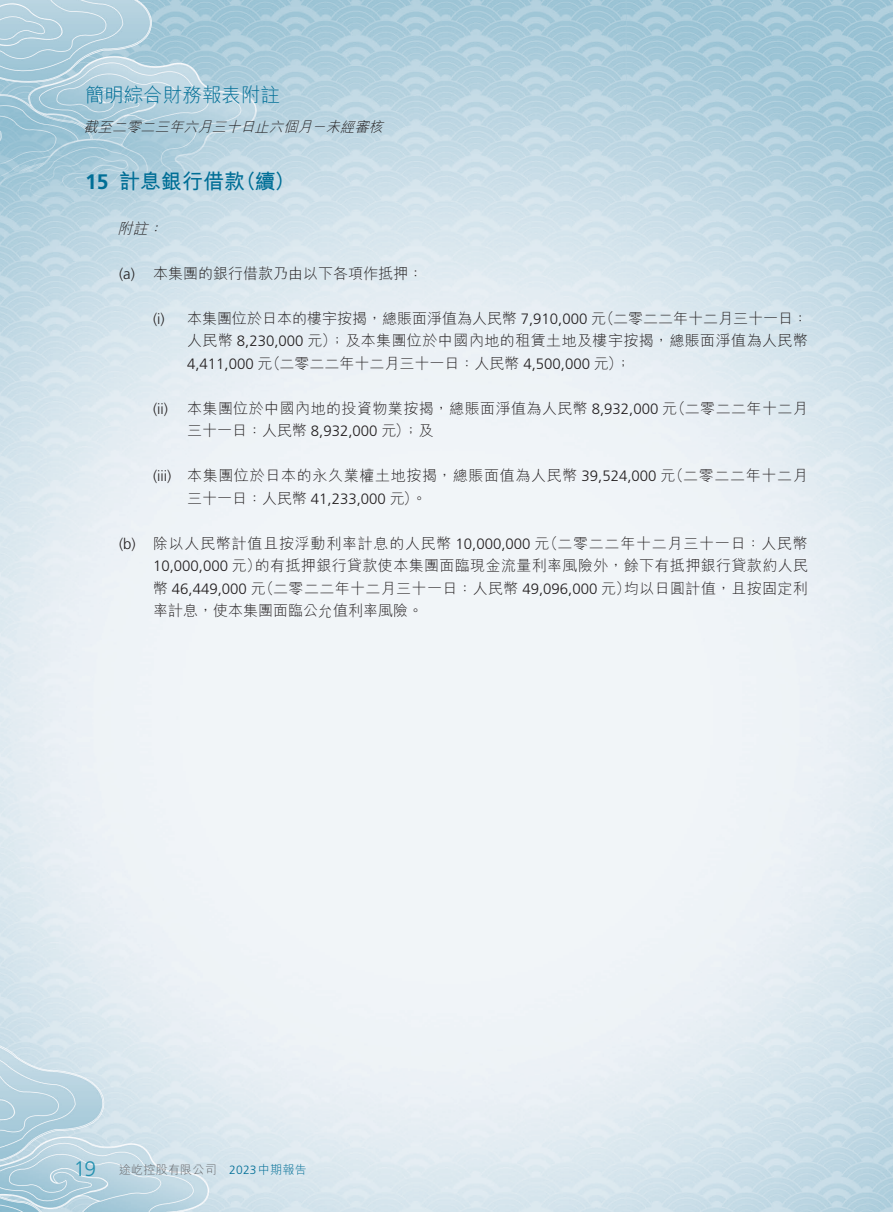
<style>
.page{position:relative;width:893px;height:1212px;background:#fff}
.page>*{position:absolute;margin:0;border:0;box-sizing:border-box;transform-origin:0 0}
.t1{font:700 21px "M Hei HK";color:#006e96}
.t2{font:300 21px "Frutiger LT Std";color:#2491b0}
.t3{font:700 21px "Frutiger LT Std";color:#006e96}
.t4{font:300 19.5px "M Hei HK";color:#006e96}
.t5{font:300 15px/22.5px "M Hei HK";letter-spacing:.025em;color:#231f20}
.t6{font:300 15px "M Hei HK";color:#231f20}
.t7{font:300 15px "M Hei HK";letter-spacing:.05em;color:#231f20}
.t8{font:300 15px "M Hei HK";letter-spacing:.045em;color:#231f20}
.t9{font:300 15px "Frutiger LT Std";color:#231f20}
.t10{font:italic 300 15px "M Hei HK";color:#231f20}
.t11{font:italic 300 14.25px "M Hei HK";color:#231f20}
.t12{font:300 12px "Frutiger LT Std";color:#006e96}
.t13{font:300 12px "M Hei HK";letter-spacing:.02em;color:#636366}
.s1{font-family:"Frutiger LT Std"}
.s2{font-family:"M Hei HK"}
</style>
<div class="page">
<img style="left:0;top:0;width:892px;height:1212px">
<h2 class="t4" style="left:85px;top:82px;width:196px">簡明綜合財務報表附註</h2>
<p class="t11" style="left:84px;top:117px;width:235px">截至二零二三年六月三十日止六個月</p>
<p class="t11" style="left:326px;top:117px;width:64px">未經審核</p>
<p class="t11" style="left:312px;top:117px;width:21px">－</p>
<h1 class="t3" style="left:85px;top:169px;width:25px">15</h1>
<h1 class="t1" style="left:119px;top:166px;width:127px">計息銀行借款</h1>
<h1 class="t1" style="left:236px;top:166px;width:61px">（續(</h1>
<p class="t10" style="left:118px;top:218px;width:37px">附註</p>
<p class="t10" style="left:148px;top:218px;width:22px">：</p>
<p class="t9" style="left:119px;top:265px;width:17px">a( )</p>
<p class="t9" style="left:119px;top:535px;width:18px">b( )</p>
<p class="t6" style="left:153px;top:263px;width:272px">本集團的銀行借款乃由以下各項作抵押：</p>
<p class="t9" style="left:153px;top:310px;width:13px">) i(</p>
<p class="t9" style="left:153px;top:400px;width:16px">i i( )</p>
<p class="t9" style="left:153px;top:468px;width:20px">(iii)</p>
<p class="t6" style="left:187px;top:308px;width:622px">本集團位於日本的樓宇按揭，總賬面淨值為人民幣 <span class="s1">7,910,000</span> （元二零二二年十二月三十一日：</p>
<p class="t5" style="left:187px;top:329px;width:622px">人民幣 <span class="s1">8,230,000</span> 元）；及本集團位於中國內地的租賃土地及樓宇按揭，總賬面淨值為人民幣<br><span class="s1">4,411,000</span> （元二零二二年十二月三十一日：人民幣 <span class="s1">4,500,000</span> 元 ;(</p>
<p class="t5" style="left:187px;top:397px;width:622px">本集團位於中國內地的投資物業按揭，總賬面淨值為人民幣 <span class="s1">8,932,000</span> （元二零二二年十二月</p>
<p class="t5" style="left:187px;top:419px;width:248px">三十一日：人民幣 <span class="s1">8,932,000</span> 元）；及</p>
<p class="t8" style="left:187px;top:465px;width:622px">本集團位於日本的永久業權土地按揭，總賬面值為人民幣 <span class="s1">39,524,000</span> （元二零二二年十二月</p>
<p class="t5" style="left:187px;top:487px;width:241px">三十一日：人民幣 <span class="s1">41,233,000</span> 元。(</p>
<p class="t7" style="left:153px;top:533px;width:656px">除以人民幣計值且按浮動利率計息的人民幣 <span class="s1">10,000,000</span> （元二零二二年十二月三十一日：人民幣</p>
<p class="t5" style="left:255px;top:554px;width:555px">的有抵押銀行貸款使本集團面臨現金流量利率風險外，餘下有抵押銀行貸款約人民</p>
<p class="t9" style="left:153px;top:558px;width:109px">10,000,000 <span class="s2">元）</span></p>
<p class="t5" style="left:153px;top:577px;width:479px">幣 <span class="s1">46,449,000</span> （元二零二二年十二月三十一日：人民幣 <span class="s1">49,096,000</span> 元）率計息，使本集團面臨公允值利率風險。</p>
<p class="t5" style="left:624px;top:577px;width:185px">均以日圓計值，且按固定利</p>
<h1 class="t2" style="left:74px;top:1157px;width:24px">19</h1>
<p class="t13" style="left:119px;top:1161px;width:99px">途屹控股有限公司</p>
<p class="t12" style="left:229px;top:1162px;width:79px">2023<span class="s2">中期報告</span></p>
</div>
